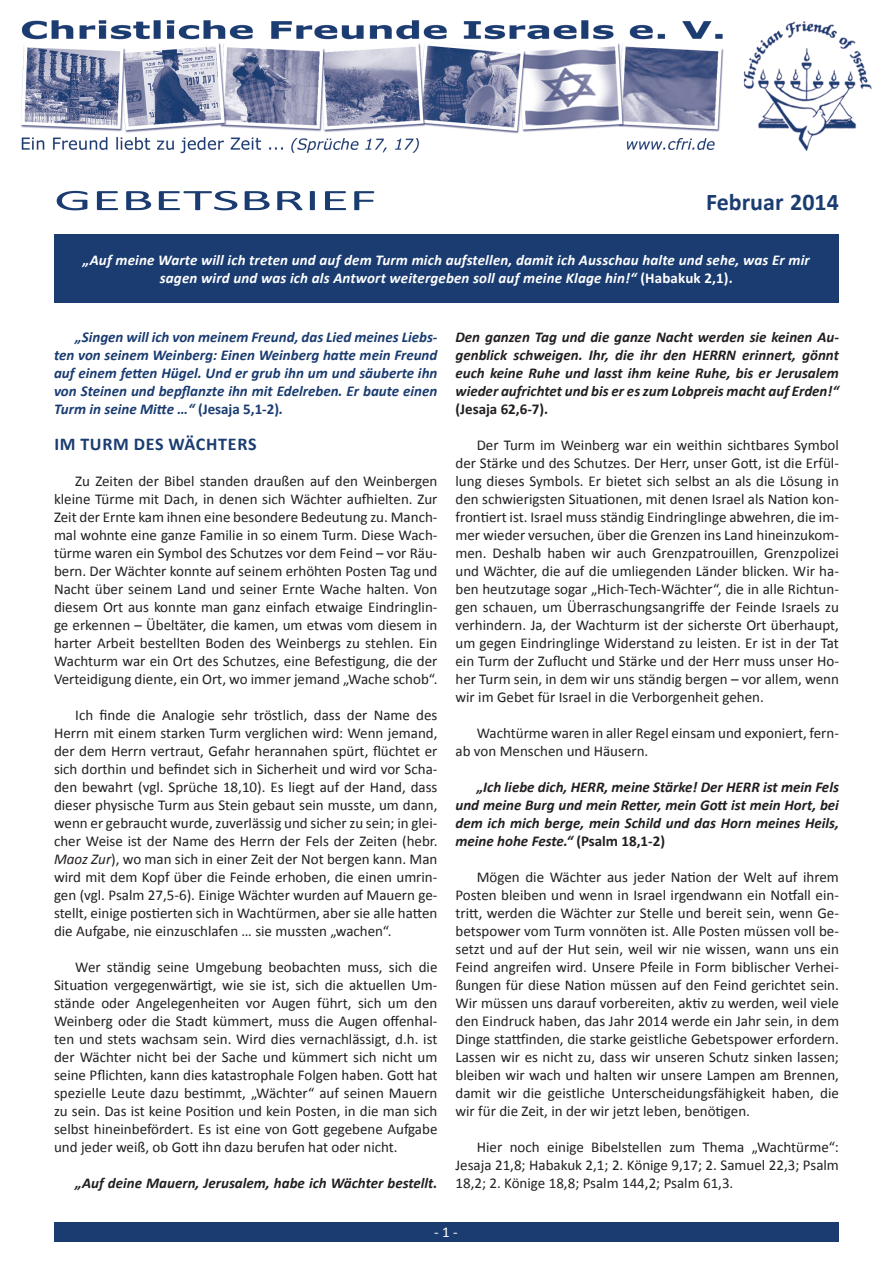
<style>
.page{position:relative;width:893px;height:1263px;background:#fff}
.page>*{position:absolute;margin:0;border:0;box-sizing:border-box;transform-origin:0 0}
.t1{font:30px "Calibri";color:#1a3c71;scale:2 1}
.t2{font:700 24px "Calibri";color:#1a3c71}
.t3{font:700 18px "Calibri";letter-spacing:.04em;color:#1a3c71}
.t4{font:15px/18px "Calibri";color:#231f20;text-align:justify}
.t5{font:italic 700 15px/18px "Calibri";color:#231f20;text-align:justify}
.t6{font:italic 700 15px/18px "Calibri";color:#1a3c71;text-align:justify}
.t7{font:italic 700 15px/18px "Calibri";letter-spacing:.01em;color:#fff;text-align:center}
.t8{font:700 15px "Calibri";color:#231f20}
.t9{font:15px "Calibri";color:#fff}
.s1{font-style:normal}
.s2{font-style:italic}
</style>
<div class="page">
<div style="left:54px;top:1222px;width:785px;height:20px;background:#1a3c71"></div>
<img style="left:21px;top:20px;width:851px;height:134px">
<div style="left:54px;top:234px;width:785px;height:69px;background:#1a3c71"></div>
<h1 class="t1" style="left:54px;top:181px;width:163px">GEBETSBRIEF</h1>
<h2 class="t2" style="left:706px;top:187px;width:134px">Februar 2014</h2>
<p class="t7" style="left:83px;top:251px;width:728px">„Auf meine Warte will ich treten und auf dem Turm mich aufstellen, damit ich Ausschau halte und sehe, was Er mir sagen wird und was ich als Antwort weitergeben soll auf meine Klage hin!“ <span class="s1">(Habakuk 2,1).</span></p>
<p class="t6" style="left:54px;top:328px;width:385px;text-indent:21px">„Singen will ich von meinem Freund, das Lied meines Liebs&shy;ten von seinem Weinberg: Einen Weinberg hatte mein Freund auf einem fetten Hügel. Und er grub ihn um und säuberte ihn von Steinen und bepflanzte ihn mit Edelreben. Er baute einen Turm in seine Mitte …“ <span class="s1">(Jesaja 5,1-2)</span>.</p>
<p class="t3" style="left:54px;top:433px;width:204px">Im Turm des Wächters</p>
<p class="t4" style="left:54px;top:472px;width:385px;text-indent:21px">Zu Zeiten der Bibel standen draußen auf den Weinbergen kleine Türme mit Dach, in denen sich Wächter aufhielten. Zur Zeit der Ernte kam ihnen eine besondere Bedeutung zu. Manch&shy;mal wohnte eine ganze Familie in so einem Turm. Diese Wach&shy;türme waren ein Symbol des Schutzes vor dem Feind – vor Räu&shy;bern. Der Wächter konnte auf seinem erhöhten Posten Tag und Nacht über seinem Land und seiner Ernte Wache halten. Von diesem Ort aus konnte man ganz einfach etwaige Eindringlin&shy;ge erkennen – Übeltäter, die kamen, um etwas vom diesem in harter Arbeit bestellten Boden des Weinbergs zu stehlen. Ein Wachturm war ein Ort des Schutzes, eine Befestigung, die der Verteidigung diente, ein Ort, wo immer jemand „Wache schob“.</p>
<p class="t4" style="left:54px;top:706px;width:385px;text-indent:21px">Ich finde die Analogie sehr tröstlich, dass der Name des Herrn mit einem starken Turm verglichen wird: Wenn jemand, der dem Herrn vertraut, Gefahr herannahen spürt, flüchtet er sich dorthin und befindet sich in Sicherheit und wird vor Scha&shy;den bewahrt (vgl. Sprüche 18,10). Es liegt auf der Hand, dass dieser physische Turm aus Stein gebaut sein musste, um dann, wenn er gebraucht wurde, zuverlässig und sicher zu sein; in glei&shy;cher Weise ist der Name des Herrn der Fels der Zeiten (hebr.<br><span class="s2">Maoz Zur</span>), wo man sich in einer Zeit der Not bergen kann. Man wird mit dem Kopf über die Feinde erhoben, die einen umrin&shy;gen (vgl. Psalm 27,5-6). Einige Wächter wurden auf Mauern ge&shy;stellt, einige postierten sich in Wachtürmen, aber sie alle hatten die Aufgabe, nie einzuschlafen … sie mussten „wachen“.</p>
<p class="t4" style="left:54px;top:958px;width:385px;text-indent:21px">Wer ständig seine Umgebung beobachten muss, sich die Situation vergegenwärtigt, wie sie ist, sich die aktuellen Um&shy;stände oder Angelegenheiten vor Augen führt, sich um den Weinberg oder die Stadt kümmert, muss die Augen offenhal&shy;ten und stets wachsam sein. Wird dies vernachlässigt, d.h. ist der Wächter nicht bei der Sache und kümmert sich nicht um seine Pflichten, kann dies katastrophale Folgen haben. Gott hat spezielle Leute dazu bestimmt, „Wächter“ auf seinen Mauern zu sein. Das ist keine Position und kein Posten, in die man sich selbst hineinbefördert. Es ist eine von Gott gegebene Aufgabe und jeder weiß, ob Gott ihn dazu berufen hat oder nicht.</p>
<p class="t5" style="left:75px;top:1174px;width:364px">„Auf deine Mauern, Jerusalem, habe ich Wächter bestellt.</p>
<p class="t5" style="left:455px;top:328px;width:385px">Den ganzen Tag und die ganze Nacht werden sie keinen Au&shy;genblick schweigen. Ihr, die ihr den HERRN erinnert, gönnt euch keine Ruhe und lasst ihm keine Ruhe, bis er Jerusalem wieder aufrichtet und bis er es zum Lobpreis macht auf Erden!“</p>
<p class="t8" style="left:455px;top:399px;width:94px">(Jesaja 62,6-7).</p>
<p class="t4" style="left:455px;top:436px;width:385px;text-indent:21px">Der Turm im Weinberg war ein weithin sichtbares Symbol der Stärke und des Schutzes. Der Herr, unser Gott, ist die Erfül&shy;lung dieses Symbols. Er bietet sich selbst an als die Lösung in den schwierigsten Situationen, mit denen Israel als Nation kon&shy;frontiert ist. Israel muss ständig Eindringlinge abwehren, die im&shy;mer wieder versuchen, über die Grenzen ins Land hineinzukom&shy;men. Deshalb haben wir auch Grenzpatrouillen, Grenzpolizei und Wächter, die auf die umliegenden Länder blicken. Wir ha&shy;ben heutzutage sogar „Hich-Tech-Wächter“, die in alle Richtun&shy;gen schauen, um Überraschungsangriffe der Feinde Israels zu verhindern. Ja, der Wachturm ist der sicherste Ort überhaupt, um gegen Eindringlinge Widerstand zu leisten. Er ist in der Tat ein Turm der Zuflucht und Stärke und der Herr muss unser Ho&shy;her Turm sein, in dem wir uns ständig bergen – vor allem, wenn wir im Gebet für Israel in die Verborgenheit gehen.</p>
<p class="t4" style="left:455px;top:724px;width:385px;text-indent:21px">Wachtürme waren in aller Regel einsam und exponiert, fern&shy;ab von Menschen und Häusern.</p>
<p class="t5" style="left:455px;top:778px;width:385px;text-indent:21px">„Ich liebe dich, HERR, meine Stärke! Der HERR ist mein Fels und meine Burg und mein Retter, mein Gott ist mein Hort, bei dem ich mich berge, mein Schild und das Horn meines Heils, meine hohe Feste.“ <span class="s1">(Psalm 18,1-2)</span></p>
<p class="t4" style="left:455px;top:868px;width:385px;text-indent:21px">Mögen die Wächter aus jeder Nation der Welt auf ihrem Posten bleiben und wenn in Israel irgendwann ein Notfall ein&shy;tritt, werden die Wächter zur Stelle und bereit sein, wenn Ge&shy;betspower vom Turm vonnöten ist. Alle Posten müssen voll be&shy;setzt und auf der Hut sein, weil wir nie wissen, wann uns ein Feind angreifen wird. Unsere Pfeile in Form biblischer Verhei&shy;ßungen für diese Nation müssen auf den Feind gerichtet sein.<br>Wir müssen uns darauf vorbereiten, aktiv zu werden, weil viele den Eindruck haben, das Jahr 2014 werde ein Jahr sein, in dem Dinge stattfinden, die starke geistliche Gebetspower erfordern.<br>Lassen wir es nicht zu, dass wir unseren Schutz sinken lassen; bleiben wir wach und halten wir unsere Lampen am Brennen, damit wir die geistliche Unterscheidungsfähigkeit haben, die wir für die Zeit, in der wir jetzt leben, benötigen.</p>
<p class="t4" style="left:455px;top:1138px;width:385px;text-indent:21px">Hier noch einige Bibelstellen zum Thema „Wachtürme“:<br>Jesaja 21,8; Habakuk 2,1; 2. Könige 9,17; 2. Samuel 22,3; Psalm 18,2; 2. Könige 18,8; Psalm 144,2; Psalm 61,3.</p>
<p class="t9" style="left:434px;top:1222px;width:25px">- 1 -</p>
</div>
